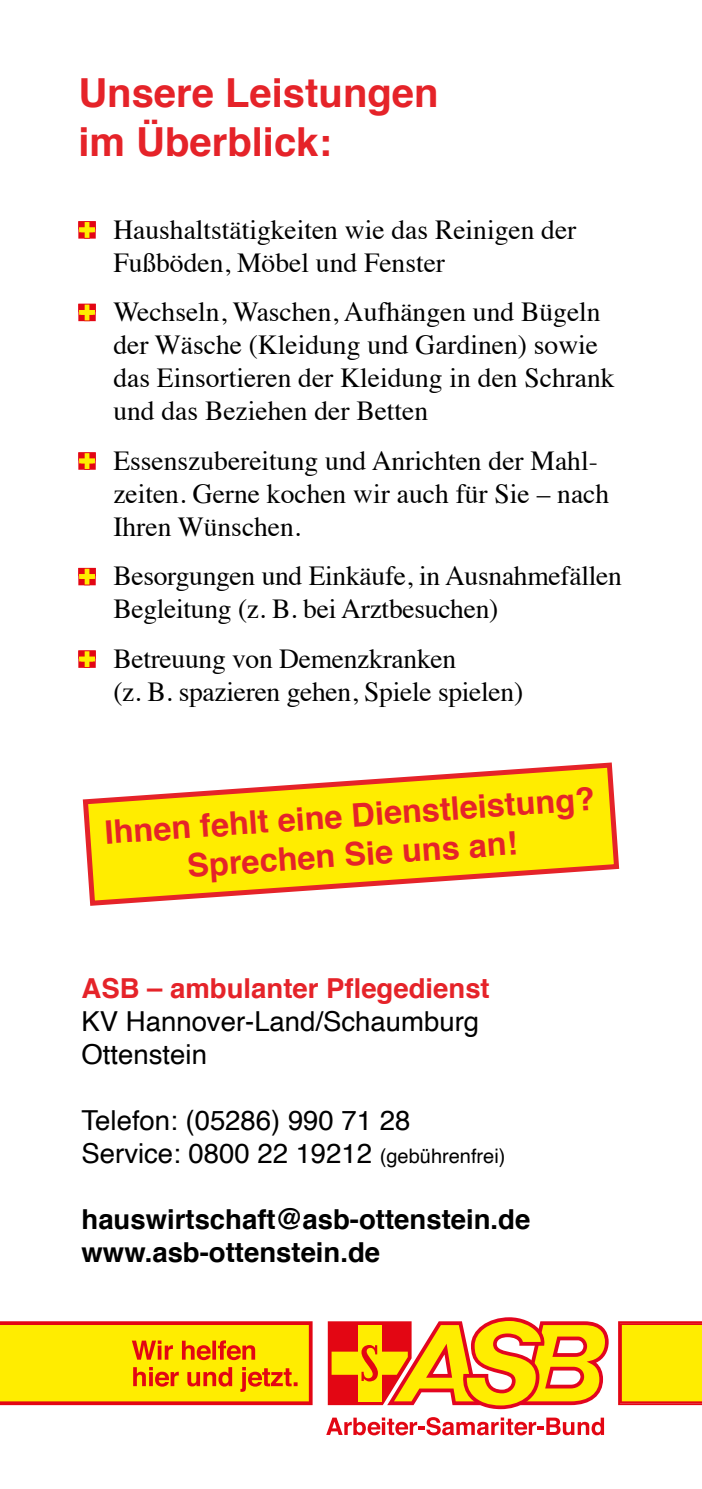
<style>
.page{position:relative;width:702px;height:1489px;background:#fff}
.page>*{position:absolute;margin:0;border:0;box-sizing:border-box;transform-origin:0 0}
.t1{font:700 40px/49.5px "Helvetica";color:#e52329}
.t2{font:700 32.5px/39px "Helvetica";color:#e52329;text-align:center}
.t3{font:27.5px/33px "Times";color:#000}
.t4{font:27.5px/33px "Helvetica";color:#000}
.t5{font:700 27.5px/33px "Helvetica";color:#000}
.t6{font:700 27.5px "Helvetica";color:#e52329}
.s1{font-size:20px}
</style>
<div class="page">
<svg style="left:78px;top:221px;width:18px;height:18px"></svg>
<svg style="left:78px;top:304px;width:18px;height:17px"></svg>
<svg style="left:78px;top:452px;width:18px;height:18px"></svg>
<svg style="left:78px;top:568px;width:18px;height:17px"></svg>
<svg style="left:78px;top:650px;width:18px;height:18px"></svg>
<svg style="left:326px;top:1417px;width:278px;height:18px"></svg>
<svg style="left:328px;top:1317px;width:280px;height:91px"></svg>
<svg style="left:0;top:1321px;width:312px;height:83px;background:#fac903"></svg>
<svg style="left:618px;top:1321px;width:84px;height:83px;background:#fbd204"></svg>
<svg style="left:82px;top:762px;width:538px;height:144px"></svg>
<h1 class="t1" style="left:78px;top:68px;width:362px">Unsere Leistungen im Überblick:</h1>
<p class="t3" style="left:113px;top:210px;width:464px">Haushaltstätigkeiten wie das Reinigen der<br>Fußböden, Möbel und Fenster</p>
<p class="t3" style="left:113px;top:293px;width:503px">Wechseln, Waschen, Aufhängen und Bügeln der Wäsche (Kleidung und Gardinen) sowie das Einsortieren der Kleidung in den Schrank und das Beziehen der Betten</p>
<p class="t3" style="left:113px;top:441px;width:497px">Essenszubereitung und Anrichten der Mahl&shy;zeiten. Gerne kochen wir auch für Sie – nach<br>Ihren Wünschen.</p>
<p class="t3" style="left:113px;top:557px;width:510px">Besorgungen und Einkäufe, in Ausnahmefällen<br>Begleitung (z. B. bei Arztbesuchen)</p>
<p class="t3" style="left:113px;top:639px;width:411px">Betreuung von Demenzkranken<br>(z. B. spazieren gehen, Spiele spielen)</p>
<p class="t2" style="left:103px;top:813px;width:493px;rotate:-4deg">Ihnen fehlt eine Dienstleistung?<br>Sprechen Sie uns an!</p>
<p class="t6" style="left:81px;top:966px;width:410px">ASB – ambulanter Pflegedienst</p>
<p class="t4" style="left:81px;top:1005px;width:399px">KV Hannover-Land/Schaumburg<br>Ottenstein</p>
<p class="t4" style="left:81px;top:1104px;width:425px">Telefon: (05286) 990 71 28<br>Service: 0800 22 19212 <span class="s1">(gebührenfrei)</span></p>
<p class="t5" style="left:81px;top:1203px;width:450px">hauswirtschaft@asb-ottenstein.de www.asb-ottenstein.de</p>
</div>
